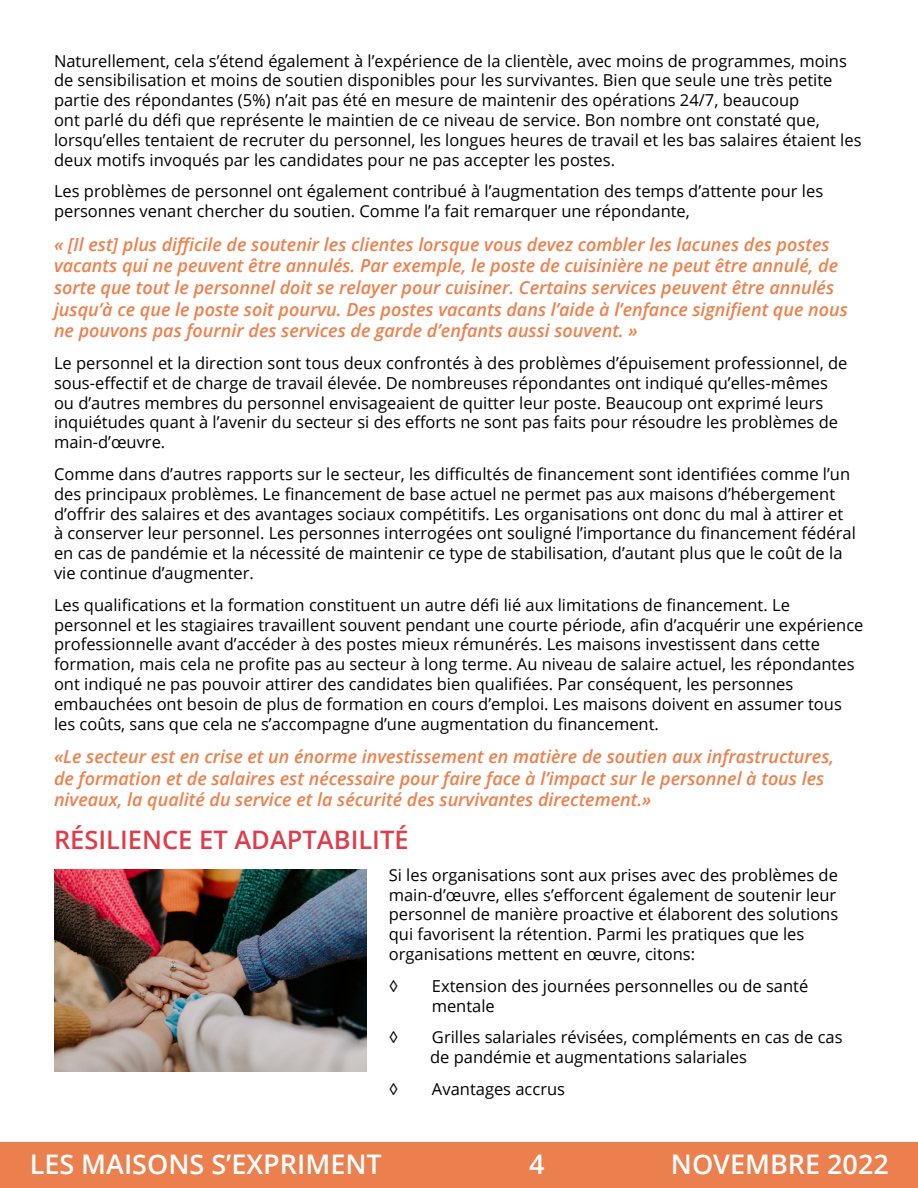
<style>
.page{position:relative;width:918px;height:1188px;background:#fff}
.page>*{position:absolute;margin:0;border:0;box-sizing:border-box;transform-origin:0 0}
.t1{font:600 27px "Open Sans";color:#fff}
.t2{font:600 25.5px "Open Sans";color:#df3d4b}
.t3{font:italic 600 18px/21.6px "Open Sans";color:#ee804c}
.t4{font:16.5px/19.8px "Open Sans";color:#000}
.s1{color:#fff}
</style>
<div class="page">
<div style="left:0;top:1143px;width:918px;height:45px;background:#eb7f4d"></div>
<img style="left:54px;top:869px;width:312px;height:203px">
<p class="t4" style="left:54px;top:50px;width:809px">Naturellement, cela s’étend également à l’expérience de la clientèle, avec moins de programmes, moins de sensibilisation et moins de soutien disponibles pour les survivantes. Bien que seule une très petite partie des répondantes (5%) n’ait pas été en mesure de maintenir des opérations 24/7, beaucoup<br>ont parlé du défi que représente le maintien de ce niveau de service. Bon nombre ont constaté que, lorsqu’elles tentaient de recruter du personnel, les longues heures de travail et les bas salaires étaient les deux motifs invoqués par les candidates pour ne pas accepter les postes.</p>
<p class="t4" style="left:54px;top:181px;width:771px">Les problèmes de personnel ont également contribué à l’augmentation des temps d’attente pour les personnes venant chercher du soutien. Comme l’a fait remarquer une répondante,</p>
<p class="t3" style="left:54px;top:233px;width:795px">« [Il est] plus difficile de soutenir les clientes lorsque vous devez combler les lacunes des postes vacants qui ne peuvent être annulés. Par exemple, le poste de cuisinière ne peut être annulé, de sorte que tout le personnel doit se relayer pour cuisiner. Certains services peuvent être annulés jusqu’à ce que le poste soit pourvu. Des postes vacants dans l’aide à l’enfance signifient que nous ne pouvons pas fournir des services de garde d’enfants aussi souvent. »</p>
<p class="t4" style="left:54px;top:353px;width:795px">Le personnel et la direction sont tous deux confrontés à des problèmes d’épuisement professionnel, de sous-effectif et de charge de travail élevée. De nombreuses répondantes ont indiqué qu’elles-mêmes ou d’autres membres du personnel envisageaient de quitter leur poste. Beaucoup ont exprimé leurs inquiétudes quant à l’avenir du secteur si des efforts ne sont pas faits pour résoudre les problèmes de main-d’œuvre.</p>
<p class="t4" style="left:54px;top:464px;width:803px">Comme dans d’autres rapports sur le secteur, les difficultés de financement sont identifiées comme l’un des principaux problèmes. Le financement de base actuel ne permet pas aux maisons d’hébergement d’offrir des salaires et des avantages sociaux compétitifs. Les organisations ont donc du mal à attirer et à conserver leur personnel. Les personnes interrogées ont souligné l’importance du financement fédéral en cas de pandémie et la nécessité de maintenir ce type de stabilisation, d’autant plus que le coût de la vie continue d’augmenter.</p>
<p class="t4" style="left:54px;top:595px;width:811px">Les qualifications et la formation constituent un autre défi lié aux limitations de financement. Le personnel et les stagiaires travaillent souvent pendant une courte période, afin d’acquérir une expérience professionnelle avant d’accéder à des postes mieux rémunérés. Les maisons investissent dans cette formation, mais cela ne profite pas au secteur à long terme. Au niveau de salaire actuel, les répondantes ont indiqué ne pas pouvoir attirer des candidates bien qualifiées. Par conséquent, les personnes embauchées ont besoin de plus de formation en cours d’emploi. Les maisons doivent en assumer tous les coûts, sans que cela ne s’accompagne d’une augmentation du financement.</p>
<p class="t3" style="left:54px;top:746px;width:782px">«Le secteur est en crise et un énorme investissement en matière de soutien aux infrastructures, de formation et de salaires est nécessaire pour faire face à l’impact sur le personnel à tous les niveaux, la qualité du service et la sécurité des survivantes directement.»</p>
<h2 class="t2" style="left:54px;top:822px;width:356px">RÉSILIENCE ET ADAPTABILITÉ</h2>
<p class="t4" style="left:389px;top:865px;width:451px">Si les organisations sont aux prises avec des problèmes de main-d’œuvre, elles s’efforcent également de soutenir leur personnel de manière proactive et élaborent des solutions qui favorisent la rétention. Parmi les pratiques que les organisations mettent en œuvre, citons:</p>
<p class="t4" style="left:389px;top:976px;width:11px">◊</p>
<p class="t4" style="left:432px;top:976px;width:378px">Extension des journées personnelles ou de santé mentale</p>
<p class="t4" style="left:389px;top:1027px;width:11px">◊</p>
<p class="t4" style="left:389px;top:1027px;width:455px;text-indent:43px">Grilles salariales révisées, compléments en cas de cas <span class="s1">_____</span> de pandémie et augmentations salariales</p>
<p class="t4" style="left:389px;top:1079px;width:11px">◊</p>
<p class="t4" style="left:432px;top:1079px;width:135px">Avantages accrus</p>
<h1 class="t1" style="left:30px;top:1146px;width:354px">LES MAISONS S’EXPRIMENT</h1>
<h1 class="t1" style="left:529px;top:1146px;width:17px">4</h1>
<h1 class="t1" style="left:671px;top:1146px;width:219px">NOVEMBRE 2022</h1>
</div>
